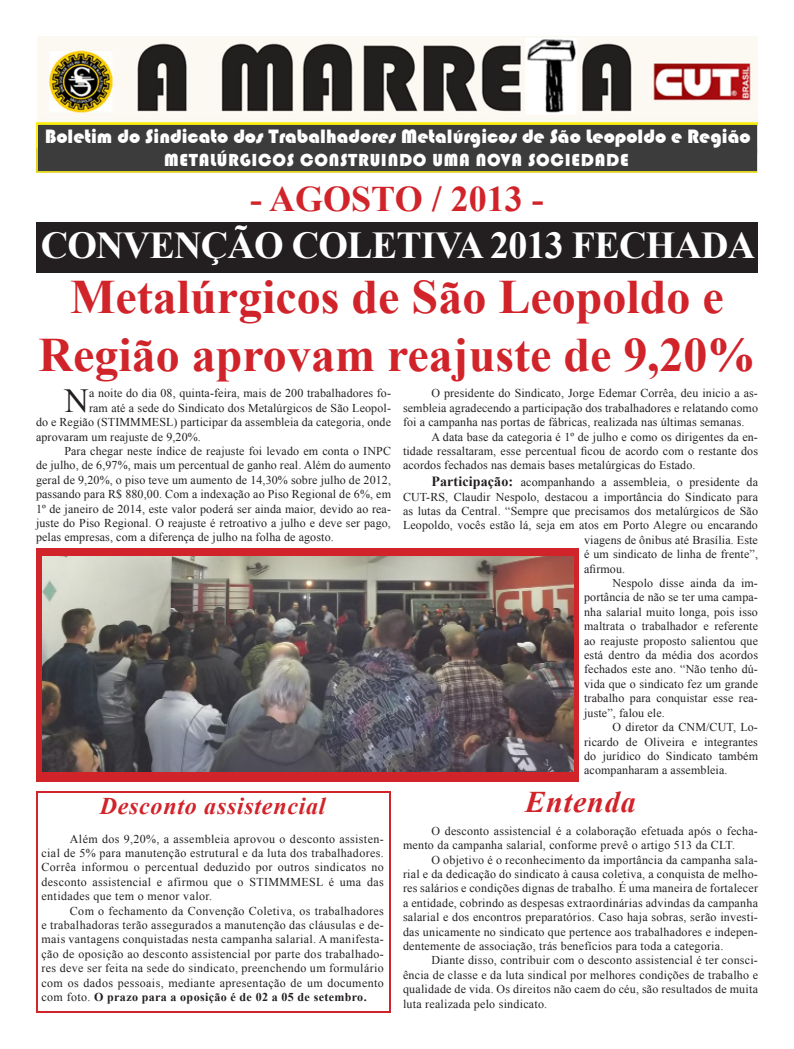
<style>
.page{position:relative;width:794px;height:1049px;background:#fff}
.page>*{position:absolute;margin:0;border:0;box-sizing:border-box;transform-origin:0 0}
.t1{font:700 48px "Times New Roman";color:#d1232a}
.t2{font:700 38px "Times New Roman";letter-spacing:-.02em;color:#fff}
.t3{font:700 36px "Times New Roman";color:#d1232a}
.t4{font:33.7px "Times New Roman";color:#231f20}
.t5{font:italic 700 30px "Times New Roman";letter-spacing:.03em;color:#d1232a}
.t6{font:italic 700 24px "Times New Roman";letter-spacing:.03em;color:#d1232a}
.t7{font:20px "Bauhaus 93";color:#fff}
.t8{font:18px "Bauhaus 93";letter-spacing:.04em;color:#fff}
.t9{font:12px/14.4px "Times New Roman";letter-spacing:.01em;color:#231f20;text-align:justify}
.s1{font-weight:700;font-size:14px}
.s2{font-weight:700}
</style>
<div class="page">
<div style="left:36px;top:548px;width:542px;height:234px;background:#d1232a"></div>
<img style="left:36px;top:36px;width:722px;height:122px">
<svg style="left:36px;top:148px;width:721px;height:25px;background:#e1d534"></svg>
<div style="left:38px;top:125px;width:718px;height:46px;background:#3c3c3d"></div>
<div style="left:36px;top:222px;width:722px;height:51px;background:#231f20"></div>
<img style="left:42px;top:557px;width:531px;height:215px">
<div style="left:36px;top:791px;width:355px;height:222px;border:2px solid #d1232a"></div>
<p class="t7" style="left:45px;top:125px;width:707px">Boletim do Sindicato dos Trabalhadores Metalúrgicos de São Leopoldo e Região</p>
<p class="t8" style="left:164px;top:150px;width:466px">METALÚRGICOS CONSTRUINDO UMA NOVA SOCIEDADE</p>
<p class="t3" style="left:250px;top:174px;width:295px">- AGOSTO / 2013 -</p>
<p class="t2" style="left:41px;top:219px;width:716px">CONVENÇÃO COLETIVA 2013 FECHADA</p>
<p class="t1" style="left:70px;top:264px;width:655px">Metalúrgicos de São Leopoldo e</p>
<p class="t1" style="left:38px;top:321px;width:718px">Região aprovam reajuste de 9,20%</p>
<p class="t4" style="left:64px;top:378px;width:26px">N</p>
<p class="t9" style="left:89px;top:386px;width:303px">a noite do dia 08, quinta-feira, mais de 200 trabalhadores fo-</p>
<p class="t9" style="left:403px;top:386px;width:356px;text-indent:28px">O presidente do Sindicato, Jorge Edemar Corrêa, deu inicio a as&shy;sembleia agradecendo a participação dos trabalhadores e relatando como foi a campanha nas portas de fábricas, realizada nas últimas semanas.</p>
<p class="t9" style="left:403px;top:429px;width:356px;text-indent:28px">A data base da categoria é 1º de julho e como os dirigentes da en&shy;tidade ressaltaram, esse percentual ficou de acordo com o restante dos acordos fechados nas demais bases metalúrgicas do Estado.</p>
<p class="t9" style="left:431px;top:475px;width:328px"><span class="s1">Participação:</span> acompanhando a assembleia, o presidente da</p>
<p class="t9" style="left:403px;top:489px;width:356px">CUT-RS, Claudir Nespolo, destacou a importância do Sindicato para</p>
<p class="t9" style="left:403px;top:504px;width:356px">as lutas da Central. “Sempre que precisamos dos metalúrgicos de São</p>
<p class="t9" style="left:403px;top:518px;width:356px">Leopoldo, vocês estão lá, seja em atos em Porto Alegre ou encarando</p>
<p class="t9" style="left:584px;top:532px;width:175px">viagens de ônibus até Brasília. Este</p>
<p class="t9" style="left:584px;top:547px;width:175px">é um sindicato de linha de frente”,</p>
<p class="t9" style="left:584px;top:561px;width:43px">afirmou.</p>
<p class="t9" style="left:584px;top:576px;width:175px;text-indent:28px">Nespolo disse ainda da im&shy;portância de não se ter uma campa&shy;nha salarial muito longa, pois isso maltrata o trabalhador e referente ao reajuste proposto salientou que está dentro da média dos acordos fechados este ano. “Não tenho dú&shy;vida que o sindicato fez um grande trabalho para conquistar esse rea&shy;juste”, falou ele.</p>
<p class="t9" style="left:584px;top:720px;width:175px;text-indent:28px">O diretor da CNM/CUT, Lo&shy;ricardo de Oliveira e integrantes do jurídico do Sindicato também acompanharam a assembleia.</p>
<p class="t9" style="left:89px;top:400px;width:303px">ram até a sede do Sindicato dos Metalúrgicos de São Leopol-</p>
<p class="t9" style="left:36px;top:415px;width:356px">do e Região (STIMMMESL) participar da assembleia da categoria, onde</p>
<p class="t9" style="left:36px;top:429px;width:166px">aprovaram um reajuste de 9,20%.</p>
<p class="t9" style="left:36px;top:444px;width:356px;text-indent:28px">Para chegar neste índice de reajuste foi levado em conta o INPC de julho, de 6,97%, mais um percentual de ganho real. Além do aumento geral de 9,20%, o piso teve um aumento de 14,30% sobre julho de 2012, passando para R$ 880,00. Com a indexação ao Piso Regional de 6%, em 1º de janeiro de 2014, este valor poderá ser ainda maior, devido ao rea&shy;juste do Piso Regional. O reajuste é retroativo a julho e deve ser pago, pelas empresas, com a diferença de julho na folha de agosto.</p>
<p class="t6" style="left:100px;top:789px;width:227px">Desconto assistencial</p>
<p class="t9" style="left:42px;top:831px;width:344px;text-indent:28px">Além dos 9,20%, a assembleia aprovou o desconto assisten&shy;cial de 5% para manutenção estrutural e da luta dos trabalhadores.<br>Corrêa informou o percentual deduzido por outros sindicatos no desconto assistencial e afirmou que o STIMMMESL é uma das entidades que tem o menor valor.</p>
<p class="t9" style="left:42px;top:903px;width:344px;text-indent:28px">Com o fechamento da Convenção Coletiva, os trabalhadores e trabalhadoras terão assegurados a manutenção das cláusulas e de&shy;mais vantagens conquistadas nesta campanha salarial. A manifesta&shy;ção de oposição ao desconto assistencial por parte dos trabalhado&shy;res deve ser feita na sede do sindicato, preenchendo um formulário com os dados pessoais, mediante apresentação de um documento com foto. <span class="s2">O prazo para a oposição é de 02 a 05 de setembro.</span></p>
<p class="t5" style="left:525px;top:781px;width:112px">Entenda</p>
<p class="t9" style="left:403px;top:823px;width:356px;text-indent:28px">O desconto assistencial é a colaboração efetuada após o fecha&shy;mento da campanha salarial, conforme prevê o artigo 513 da CLT.</p>
<p class="t9" style="left:403px;top:852px;width:356px;text-indent:28px">O objetivo é o reconhecimento da importância da campanha sala&shy;rial e da dedicação do sindicato à causa coletiva, a conquista de melho&shy;res salários e condições dignas de trabalho. É uma maneira de fortalecer a entidade, cobrindo as despesas extraordinárias advindas da campanha salarial e dos encontros preparatórios. Caso haja sobras, serão investi&shy;das unicamente no sindicato que pertence aos trabalhadores e indepen&shy;dentemente de associação, trás benefícios para toda a categoria.</p>
<p class="t9" style="left:403px;top:953px;width:356px;text-indent:28px">Diante disso, contribuir com o desconto assistencial é ter consci&shy;ência de classe e da luta sindical por melhores condições de trabalho e qualidade de vida. Os direitos não caem do céu, são resultados de muita luta realizada pelo sindicato.</p>
</div>
